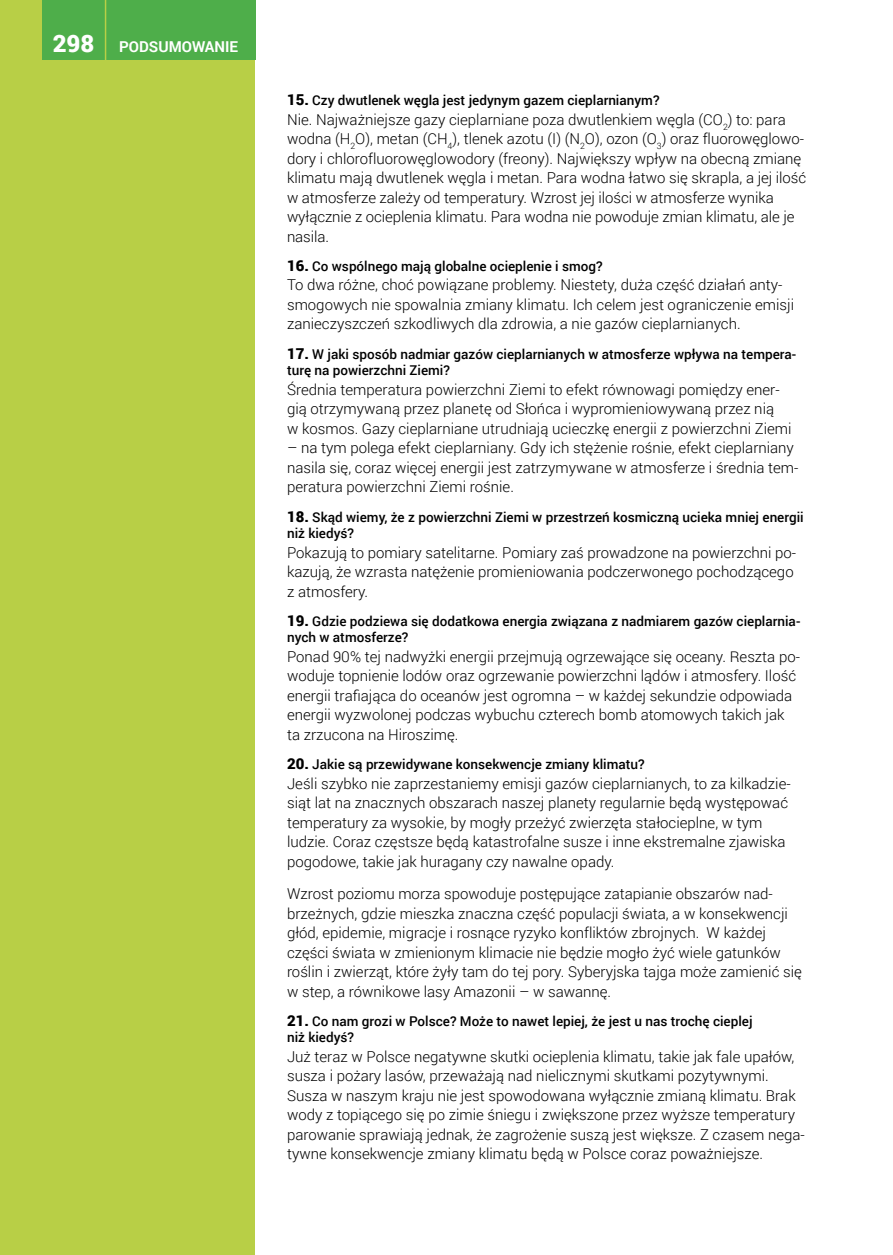
<style>
.page{position:relative;width:893px;height:1255px;background:#fff}
.page>*{position:absolute;margin:0;border:0;box-sizing:border-box;transform-origin:0 0}
.t1{font:900 24px "Roboto";color:#fff}
.t2{font:300 15px/19.5px "Roboto";color:#000}
.t3{font:700 15px "Roboto";color:#fff}
.t4{font:500 13.5px/16.5px "Roboto";color:#000}
.s1{font-weight:900;font-size:24px}
.s2{font-weight:900;font-size:15px}
</style>
<div class="page">
<div style="left:0;top:0;width:255px;height:1254px;background:#b8cf46"></div>
<div style="left:42px;top:0;width:213px;height:60px;background:#4eae4a"></div>
<hr style="left:105px;top:0;width:1px;height:142px;background:#b8cf46">
<p class="t3" style="left:53px;top:36px;width:187px"><span class="s1">298</span> PODSUMOWANIE</p>
<h1 class="t1" style="left:182px;top:28px;width:58px">13.2.</h1>
<p class="t4" style="left:287px;top:91px;width:374px"><span class="s2">15.</span> Czy dwutlenek węgla jest jedynym gazem cieplarnianym?</p>
<p class="t2" style="left:287px;top:109px;width:521px">Nie. Najważniejsze gazy cieplarniane poza dwutlenkiem węgla (CO<sub>2</sub>) to: para wodna (H<sub>2</sub>O), metan (CH<sub>4</sub>), tlenek azotu (I) (N<sub>2</sub>O), ozon (O<sub>3</sub>) oraz fluorowęglowo&shy;dory i chlorofluorowęglowodory (freony). Największy wpływ na obecną zmianę klimatu mają dwutlenek węgla i metan. Para wodna łatwo się skrapla, a jej ilość w atmosferze zależy od temperatury. Wzrost jej ilości w atmosferze wynika wyłącznie z ocieplenia klimatu. Para wodna nie powoduje zmian klimatu, ale je nasila.</p>
<p class="t4" style="left:287px;top:257px;width:317px"><span class="s2">16.</span> Co wspólnego mają globalne ocieplenie i smog?</p>
<p class="t2" style="left:287px;top:275px;width:509px">To dwa różne, choć powiązane problemy. Niestety, duża część działań anty&shy;smogowych nie spowalnia zmiany klimatu. Ich celem jest ograniczenie emisji zanieczyszczeń szkodliwych dla zdrowia, a nie gazów cieplarnianych.</p>
<p class="t4" style="left:287px;top:345px;width:511px"><span class="s2">17.</span> W jaki sposób nadmiar gazów cieplarnianych w atmosferze wpływa na tempera&shy;turę na powierzchni Ziemi?</p>
<p class="t2" style="left:287px;top:379px;width:506px">Średnia temperatura powierzchni Ziemi to efekt równowagi pomiędzy ener&shy;gią otrzymywaną przez planetę od Słońca i wypromieniowywaną przez nią<br>w kosmos. Gazy cieplarniane utrudniają ucieczkę energii z powierzchni Ziemi</p>
<p class="t2" style="left:287px;top:437px;width:513px">– na tym polega efekt cieplarniany. Gdy ich stężenie rośnie, efekt cieplarniany nasila się, coraz więcej energii jest zatrzymywane w atmosferze i średnia tem&shy;peratura powierzchni Ziemi rośnie.</p>
<p class="t4" style="left:287px;top:508px;width:518px"><span class="s2">18.</span> Skąd wiemy, że z powierzchni Ziemi w przestrzeń kosmiczną ucieka mniej energii niż kiedyś?</p>
<p class="t2" style="left:287px;top:542px;width:511px">Pokazują to pomiary satelitarne. Pomiary zaś prowadzone na powierzchni po&shy;kazują, że wzrasta natężenie promieniowania podczerwonego pochodzącego z atmosfery.</p>
<p class="t4" style="left:287px;top:612px;width:515px"><span class="s2">19.</span> Gdzie podziewa się dodatkowa energia związana z nadmiarem gazów cieplarnia&shy;nych w atmosferze?</p>
<p class="t2" style="left:287px;top:646px;width:514px">Ponad 90% tej nadwyżki energii przejmują ogrzewające się oceany. Reszta po&shy;woduje topnienie lodów oraz ogrzewanie powierzchni lądów i atmosfery. Ilość energii trafiająca do oceanów jest ogromna – w każdej sekundzie odpowiada energii wyzwolonej podczas wybuchu czterech bomb atomowych takich jak ta zrzucona na Hiroszimę.</p>
<p class="t4" style="left:287px;top:755px;width:359px"><span class="s2">20.</span> Jakie są przewidywane konsekwencje zmiany klimatu?</p>
<p class="t2" style="left:287px;top:773px;width:505px">Jeśli szybko nie zaprzestaniemy emisji gazów cieplarnianych, to za kilkadzie&shy;siąt lat na znacznych obszarach naszej planety regularnie będą występować temperatury za wysokie, by mogły przeżyć zwierzęta stałocieplne, w tym ludzie. Coraz częstsze będą katastrofalne susze i inne ekstremalne zjawiska pogodowe, takie jak huragany czy nawalne opady.</p>
<p class="t2" style="left:287px;top:883px;width:516px">Wzrost poziomu morza spowoduje postępujące zatapianie obszarów nad&shy;brzeżnych, gdzie mieszka znaczna część populacji świata, a w konsekwencji głód, epidemie, migracje i rosnące ryzyko konfliktów zbrojnych. W każdej części świata w zmienionym klimacie nie będzie mogło żyć wiele gatunków roślin i zwierząt, które żyły tam do tej pory. Syberyjska tajga może zamienić się w step, a równikowe lasy Amazonii – w sawannę.</p>
<p class="t4" style="left:287px;top:1012px;width:467px"><span class="s2">21.</span> Co nam grozi w Polsce? Może to nawet lepiej, że jest u nas trochę cieplej niż kiedyś?</p>
<p class="t2" style="left:287px;top:1046px;width:519px">Już teraz w Polsce negatywne skutki ocieplenia klimatu, takie jak fale upałów, susza i pożary lasów, przeważają nad nielicznymi skutkami pozytywnymi.<br>Susza w naszym kraju nie jest spowodowana wyłącznie zmianą klimatu. Brak wody z topiącego się po zimie śniegu i zwiększone przez wyższe temperatury parowanie sprawiają jednak, że zagrożenie suszą jest większe. Z czasem nega&shy;tywne konsekwencje zmiany klimatu będą w Polsce coraz poważniejsze.</p>
</div>
